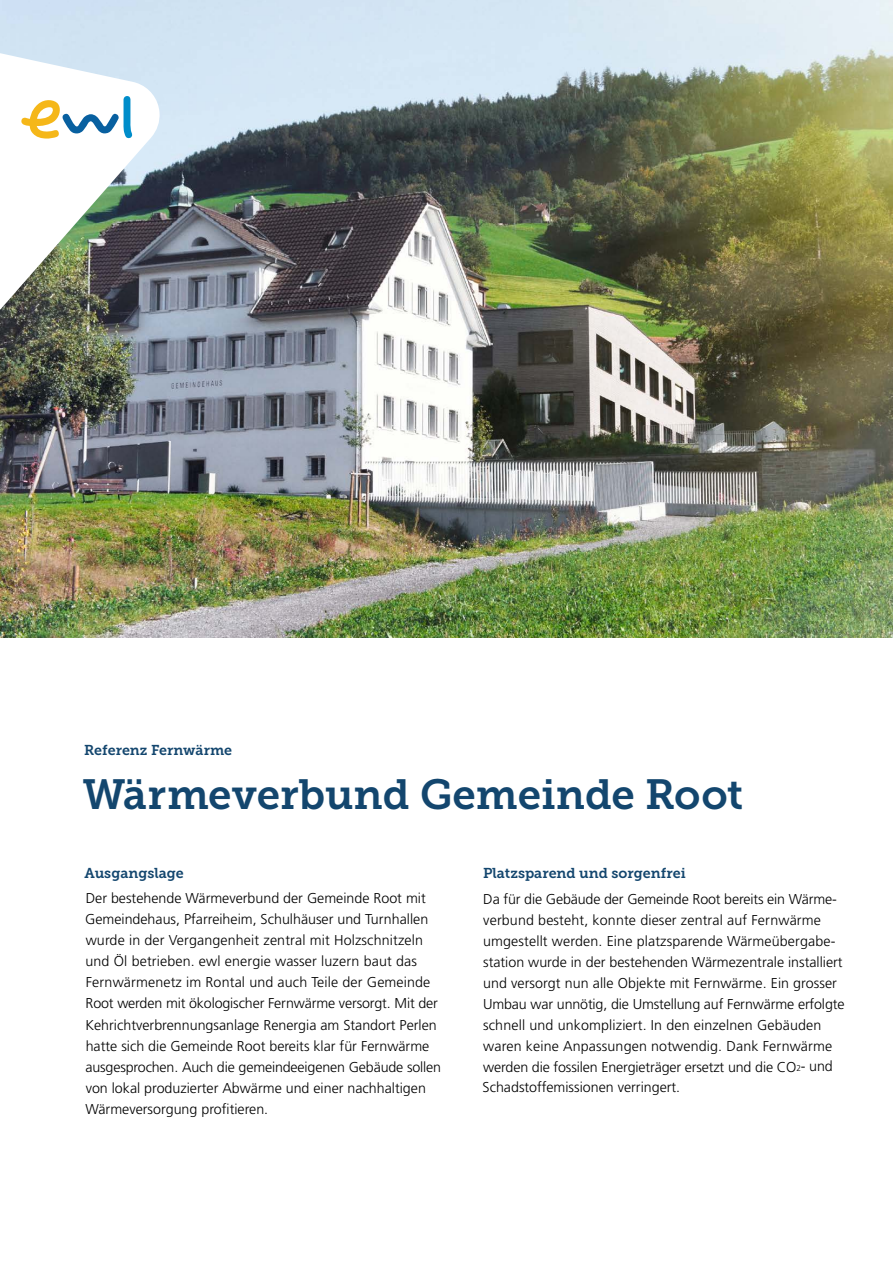
<style>
.page{position:relative;width:893px;height:1263px;background:#fff}
.page>*{position:absolute;margin:0;border:0;box-sizing:border-box;transform-origin:0 0}
.t1{font:42px "Museo Slab 700";color:#13466e}
.t2{font:300 14.25px/21px "Frutiger LT Std";color:#000}
.t3{font:14.25px "Museo Slab 700";color:#13466e}
.s1{font-size:8.25px}
</style>
<div class="page">
<img style="left:0;top:0;width:893px;height:638px">
<img style="left:0;top:53px;width:160px;height:257px">
<p class="t3" style="left:84px;top:742px;width:150px">Referenz Fernwärme</p>
<h1 class="t1" style="left:83px;top:770px;width:662px">Wärmeverbund Gemeinde Root</h1>
<p class="t3" style="left:85px;top:865px;width:101px">Ausgangslage</p>
<p class="t2" style="left:85px;top:888px;width:358px">Der bestehende Wärmeverbund der Gemeinde Root mit Gemeindehaus, Pfarreiheim, Schulhäuser und Turnhallen wurde in der Vergangenheit zentral mit Holzschnitzeln und Öl betrieben. ewl energie wasser luzern baut das Fernwärmenetz im Rontal und auch Teile der Gemeinde Root werden mit ökologischer Fernwärme versorgt. Mit der Kehrichtverbrennungsanlage Renergia am Standort Perlen hatte sich die Gemeinde Root bereits klar für Fernwärme ausgesprochen. Auch die gemeindeeigenen Gebäude sollen von lokal produzierter Abwärme und einer nachhaltigen Wärmeversorgung profitieren.</p>
<p class="t3" style="left:483px;top:865px;width:204px">Platzsparend und sorgenfrei</p>
<p class="t2" style="left:483px;top:888px;width:363px">Da für die Gebäude der Gemeinde Root bereits ein Wärme&shy;verbund besteht, konnte dieser zentral auf Fernwärme umgestellt werden. Eine platzsparende Wärmeübergabe&shy;station wurde in der bestehenden Wärmezentrale installiert und versorgt nun alle Objekte mit Fernwärme. Ein grosser Umbau war unnötig, die Umstellung auf Fernwärme erfolgte schnell und unkompliziert. In den einzelnen Gebäuden waren keine Anpassungen notwendig. Dank Fernwärme werden die fossilen Energieträger ersetzt und die CO<span class="s1">2</span>- und Schadstoffemissionen verringert.</p>
</div>
